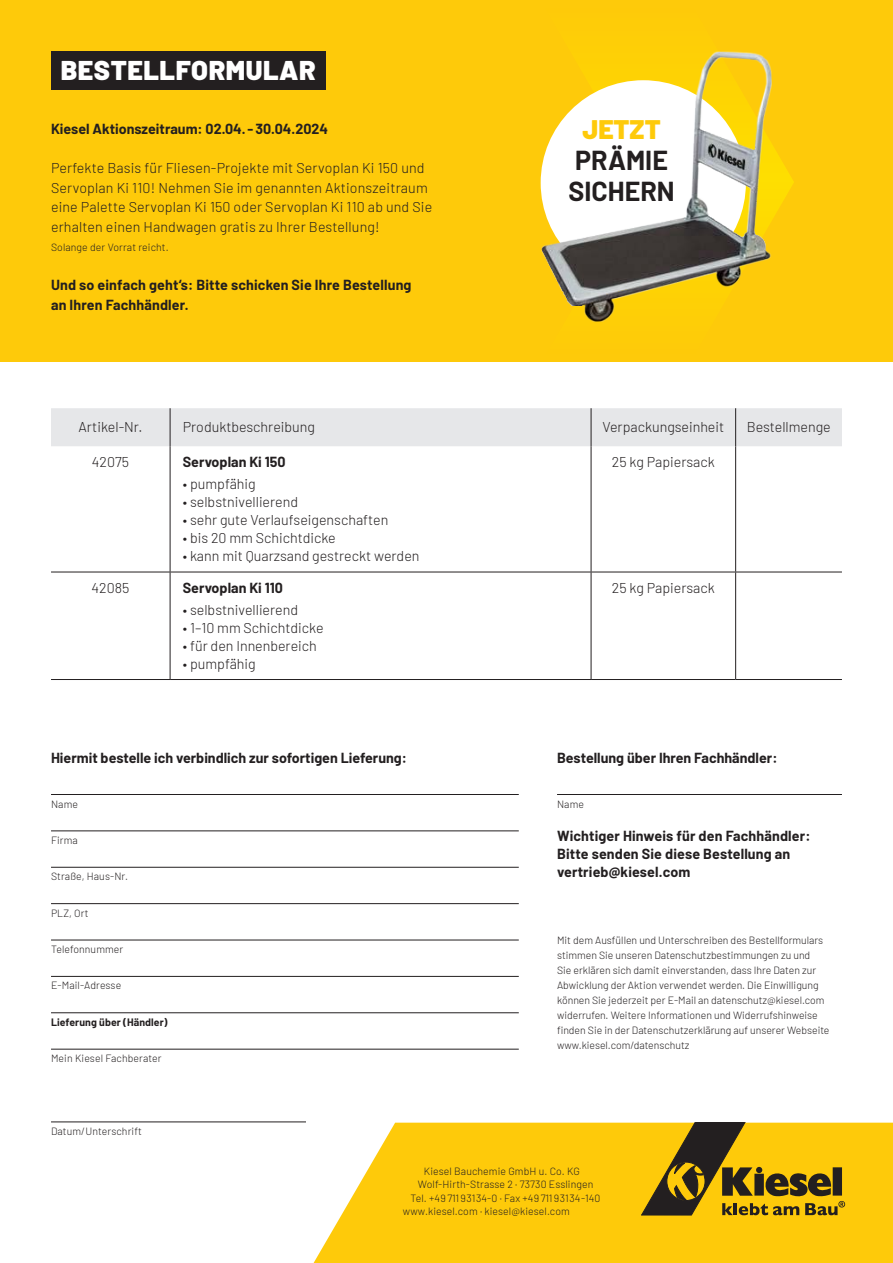
<style>
.page{position:relative;width:893px;height:1263px;background:#fff}
.page>*{position:absolute;margin:0;border:0;box-sizing:border-box;transform-origin:0 0}
.t1{font:900 27.15px "Barlow";letter-spacing:.02em;color:#fff}
.t2{font:700 26.85px/30.9px "Barlow";color:#231f20}
.t3{font:900 26.85px "Barlow";color:#feca0a}
.t4{font:300 14.25px/19.5px "Barlow";color:#231f20}
.t5{font:700 14.25px/18px "Barlow";color:#231f20}
.t6{font:300 10.5px/15px "Barlow";color:#231f20}
.t7{font:700 10.5px "Barlow";letter-spacing:.01em;color:#231f20}
</style>
<div class="page">
<hr style="left:51px;top:794px;width:468px;height:1px;background:#231f20">
<hr style="left:51px;top:830px;width:468px;height:1px;background:#231f20">
<hr style="left:51px;top:867px;width:468px;height:1px;background:#231f20">
<hr style="left:51px;top:903px;width:468px;height:1px;background:#231f20">
<hr style="left:51px;top:940px;width:468px;height:1px;background:#231f20">
<hr style="left:51px;top:976px;width:468px;height:1px;background:#231f20">
<hr style="left:51px;top:1012px;width:468px;height:1px;background:#231f20">
<hr style="left:51px;top:1049px;width:468px;height:1px;background:#231f20">
<hr style="left:51px;top:1121px;width:468px;height:1px;background:#231f20">
<div style="left:306px;top:1098px;width:305px;height:110px;background:#fff"></div>
<svg style="left:314px;top:1123px;width:579px;height:140px;background:#fdcf22"></svg>
<svg style="left:641px;top:1123px;width:204px;height:92px;background:#ae8b11"></svg>
<div style="left:0;top:0;width:893px;height:361px;background:#feca0a"></div>
<svg style="left:540px;top:69px;width:254px;height:183px"></svg>
<div style="left:51px;top:51px;width:274px;height:38px;background:#231f20"></div>
<div style="left:51px;top:408px;width:791px;height:38px;background:#e6e7e9"></div>
<svg style="left:51px;top:446px;width:791px;height:233px"></svg>
<hr style="left:170px;top:408px;width:1px;height:38px;background:#231f20">
<hr style="left:591px;top:408px;width:1px;height:38px;background:#231f20">
<hr style="left:735px;top:408px;width:1px;height:38px;background:#231f20">
<hr style="left:170px;top:446px;width:1px;height:126px;background:#231f20">
<hr style="left:591px;top:446px;width:1px;height:126px;background:#231f20">
<hr style="left:735px;top:446px;width:1px;height:126px;background:#231f20">
<hr style="left:170px;top:572px;width:1px;height:107px;background:#231f20">
<hr style="left:591px;top:572px;width:1px;height:107px;background:#231f20">
<hr style="left:735px;top:572px;width:1px;height:107px;background:#231f20">
<hr style="left:51px;top:679px;width:119px;height:1px;background:#231f20">
<hr style="left:170px;top:679px;width:421px;height:1px;background:#231f20">
<hr style="left:591px;top:679px;width:145px;height:1px;background:#231f20">
<hr style="left:736px;top:679px;width:106px;height:1px;background:#231f20">
<hr style="left:51px;top:572px;width:119px;height:1px;background:#231f20">
<hr style="left:170px;top:572px;width:421px;height:1px;background:#231f20">
<hr style="left:591px;top:572px;width:145px;height:1px;background:#231f20">
<hr style="left:736px;top:572px;width:106px;height:1px;background:#231f20">
<img style="left:542px;top:51px;width:229px;height:271px">
<hr style="left:557px;top:794px;width:285px;height:1px;background:#231f20">
<h1 class="t1" style="left:61px;top:50px;width:257px">BESTELLFORMULAR</h1>
<h3 class="t5" style="left:51px;top:119px;width:279px">Kiesel Aktionszeitraum: 02.04. - 30.04.2024</h3>
<h3 class="t4" style="left:51px;top:157px;width:383px">Perfekte Basis für Fliesen-Projekte mit Servoplan Ki 150 und Servoplan Ki 110! Nehmen Sie im genannten Aktionszeitraum eine Palette Servoplan Ki 150 oder Servoplan Ki 110 ab und Sie erhalten einen Handwagen gratis zu Ihrer Bestellung!</h3>
<p class="t6" style="left:51px;top:239px;width:119px">Solange der Vorrat reicht.</p>
<h3 class="t5" style="left:51px;top:274px;width:362px;line-height:19.5px">Und so einfach geht‘s: Bitte schicken Sie Ihre Bestellung an Ihren Fachhändler.</h3>
<h2 class="t3" style="left:583px;top:109px;width:80px">JETZT</h2>
<h2 class="t2" style="left:569px;top:142px;width:108px">PRÄMIE<br>SICHERN</h2>
<h3 class="t4" style="left:79px;top:416px;width:66px">Artikel-Nr.</h3>
<h3 class="t4" style="left:183px;top:416px;width:134px">Produktbeschreibung</h3>
<h3 class="t4" style="left:602px;top:416px;width:123px">Verpackungseinheit</h3>
<h3 class="t4" style="left:747px;top:416px;width:86px">Bestellmenge</h3>
<h3 class="t4" style="left:92px;top:451px;width:39px">42075</h3>
<h3 class="t5" style="left:183px;top:452px;width:104px">Servoplan Ki 150</h3>
<h3 class="t4" style="left:183px;top:473px;width:74px">• pumpfähig</h3>
<h3 class="t4" style="left:183px;top:491px;width:117px">• selbstnivellierend</h3>
<h3 class="t4" style="left:183px;top:509px;width:207px">• sehr gute Verlaufseigenschaften</h3>
<h3 class="t4" style="left:183px;top:527px;width:155px">• bis 20 mm Schichtdicke</h3>
<h3 class="t4" style="left:183px;top:545px;width:238px">• kann mit Quarzsand gestreckt werden</h3>
<h3 class="t4" style="left:612px;top:451px;width:104px">25 kg Papiersack</h3>
<h3 class="t4" style="left:92px;top:577px;width:39px">42085</h3>
<h3 class="t5" style="left:183px;top:577px;width:102px">Servoplan Ki 110</h3>
<h3 class="t4" style="left:183px;top:599px;width:117px">• selbstnivellierend</h3>
<h3 class="t4" style="left:183px;top:617px;width:142px">• 1–10 mm Schichtdicke</h3>
<h3 class="t4" style="left:183px;top:635px;width:136px">• für den Innenbereich</h3>
<h3 class="t4" style="left:183px;top:653px;width:74px">• pumpfähig</h3>
<h3 class="t5" style="left:51px;top:747px;width:358px">Hiermit bestelle ich verbindlich zur sofortigen Lieferung:</h3>
<p class="t6" style="left:51px;top:795px;width:28px">Name</p>
<p class="t6" style="left:51px;top:832px;width:28px">Firma</p>
<p class="t6" style="left:51px;top:868px;width:79px">Straße, Haus-Nr.</p>
<p class="t6" style="left:51px;top:905px;width:39px">PLZ, Ort</p>
<p class="t6" style="left:51px;top:941px;width:74px">Telefonnummer</p>
<p class="t6" style="left:51px;top:977px;width:72px">E-Mail-Adresse</p>
<p class="t7" style="left:51px;top:1014px;width:118px">Lieferung über (Händler)</p>
<p class="t6" style="left:51px;top:1050px;width:112px">Mein Kiesel Fachberater</p>
<p class="t6" style="left:51px;top:1123px;width:92px">Datum/Unterschrift</p>
<h3 class="t4" style="left:612px;top:577px;width:104px">25 kg Papiersack</h3>
<h3 class="t5" style="left:557px;top:747px;width:222px">Bestellung über Ihren Fachhändler:</h3>
<p class="t6" style="left:557px;top:795px;width:28px">Name</p>
<h3 class="t5" style="left:557px;top:825px;width:255px">Wichtiger Hinweis für den Fachhändler:<br>Bitte senden Sie diese Bestellung an vertrieb@kiesel.com</h3>
<p class="t6" style="left:557px;top:932px;width:274px">Mit dem Ausfüllen und Unterschreiben des Bestellformulars stimmen Sie unseren Datenschutzbestimmungen zu und<br>Sie erklären sich damit einverstanden, dass Ihre Daten zur Abwicklung der Aktion verwendet werden. Die Einwilligung können Sie jederzeit per E-Mail an datenschutz@kiesel.com widerrufen. Weitere Informationen und Widerrufshinweise finden Sie in der Datenschutzerklärung auf unserer Webseite www.kiesel.com/datenschutz</p>
<p class="t6" style="left:424px;top:1162px;width:157px">Kiesel Bauchemie GmbH u. Co. KG</p>
<p class="t6" style="left:418px;top:1176px;width:177px">Wolf-Hirth-Strasse 2 · 73730 Esslingen</p>
<p class="t6" style="left:410px;top:1189px;width:191px">Tel. +49 711 93134-0 · Fax +49 711 93134-140</p>
<p class="t6" style="left:403px;top:1203px;width:168px">www.kiesel.com · kiesel@kiesel.com</p>
</div>
